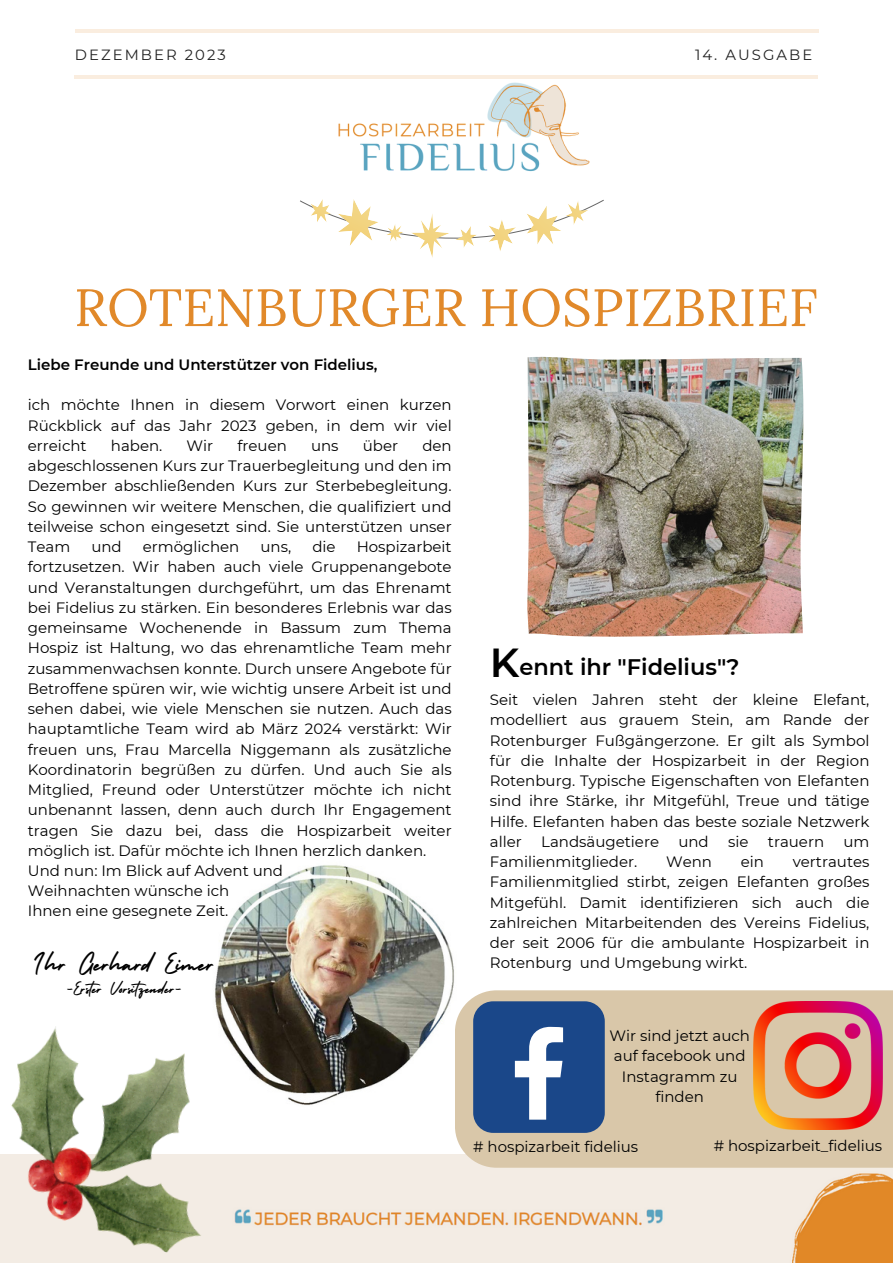
<style>
.page{position:relative;width:893px;height:1264px;background:#fff}
.page>*{position:absolute;margin:0;border:0;box-sizing:border-box;transform-origin:0 0}
.t1{font:52.5px "Lora";color:#e1892a}
.t2{font:600 40.5px "Montserrat";color:#000}
.t3{font:30px "Holiday";color:#000}
.t4{font:600 22.5px "Montserrat";color:#000}
.t5{font:19.5px "Holiday";color:#000}
.t6{font:15px/20.2px "Montserrat";color:#000;text-align:justify}
.t7{font:600 15px "Montserrat";color:#000}
.t8{font:14.85px "Montserrat";letter-spacing:.14em;color:#222}
</style>
<div class="page">
<hr style="left:74px;top:75px;width:743px;height:3px;background:#e1892a">
<hr style="left:75px;top:29px;width:743px;height:4px;background:#faeddf">
<svg style="left:300px;top:199px;width:304px;height:59px"></svg>
<img style="left:313px;top:75px;width:302px;height:97px">
<img style="left:0;top:1154px;width:892px;height:108px">
<img style="left:215px;top:865px;width:239px;height:240px">
<img style="left:0;top:1020px;width:232px;height:237px">
<img style="left:527px;top:357px;width:276px;height:280px">
<div style="left:455px;top:990px;width:437px;height:177px;background:#d9c7a9"></div>
<div style="left:473px;top:1001px;width:131px;height:131px;background:#1a4789;border-radius:20px"></div>
<svg style="left:515px;top:1026px;width:48px;height:93px"></svg>
<img style="left:753px;top:1001px;width:129px;height:128px">
<p class="t8" style="left:75px;top:45px;width:152px">DEZEMBER 2023</p>
<p class="t8" style="left:695px;top:45px;width:119px">14. AUSGABE</p>
<p class="t1" style="left:74px;top:273px;width:745px">ROTENBURGER HOSPIZBRIEF</p>
<p class="t7" style="left:28px;top:355px;width:351px">Liebe Freunde und Unterstützer von Fidelius,</p>
<p class="t6" style="left:28px;top:395px;width:425px">ich möchte Ihnen in diesem Vorwort einen kurzen Rückblick auf das Jahr 2023 geben, in dem wir viel erreicht</p>
<p class="t6" style="left:111px;top:435px;width:53px">haben.</p>
<p class="t6" style="left:186px;top:435px;width:28px">Wir</p>
<p class="t6" style="left:237px;top:435px;width:51px">freuen</p>
<p class="t6" style="left:311px;top:435px;width:29px">uns</p>
<p class="t6" style="left:363px;top:435px;width:37px">über</p>
<p class="t6" style="left:28px;top:435px;width:425px;text-indent:394px">den abgeschlossenen Kurs zur Trauerbegleitung und den im Dezember abschließenden Kurs zur Sterbebegleitung.<br>So gewinnen wir weitere Menschen, die qualifiziert und teilweise schon eingesetzt sind. Sie unterstützen unser Team</p>
<p class="t6" style="left:28px;top:536px;width:425px;text-indent:329px">Hospizarbeit fortzusetzen. Wir haben auch viele Gruppenangebote und Veranstaltungen durchgeführt, um das Ehrenamt bei Fidelius zu stärken. Ein besonderes Erlebnis war das gemeinsame Wochenende in Bassum zum Thema Hospiz ist Haltung, wo das ehrenamtliche Team mehr zusammenwachsen konnte. Durch unsere Angebote für Betroffene spüren wir, wie wichtig unsere Arbeit ist und sehen dabei, wie viele Menschen sie nutzen. Auch das hauptamtliche Team wird ab März 2024 verstärkt: Wir freuen uns, Frau Marcella Niggemann als zusätzliche Koordinatorin begrüßen zu dürfen. Und auch Sie als Mitglied, Freund oder Unterstützer möchte ich nicht unbenannt lassen, denn auch durch Ihr Engagement tragen Sie dazu bei, dass die Hospizarbeit weiter möglich ist. Dafür möchte ich Ihnen herzlich danken.</p>
<p class="t6" style="left:28px;top:860px;width:257px">Und nun: Im Blick auf Advent und</p>
<p class="t6" style="left:28px;top:880px;width:203px">Weihnachten wünsche ich</p>
<p class="t6" style="left:28px;top:901px;width:202px">Ihnen eine gesegnete Zeit.</p>
<p class="t6" style="left:91px;top:536px;width:32px">und</p>
<p class="t6" style="left:143px;top:536px;width:98px">ermöglichen</p>
<p class="t6" style="left:260px;top:536px;width:32px">uns,</p>
<p class="t6" style="left:312px;top:536px;width:25px">die</p>
<p class="t2" style="left:490px;top:638px;width:31px">K</p>
<p class="t4" style="left:519px;top:653px;width:221px">ennt ihr "Fidelius"?</p>
<p class="t6" style="left:490px;top:689px;width:381px">Seit vielen Jahren steht der kleine Elefant, modelliert aus grauem Stein, am Rande der Rotenburger Fußgängerzone. Er gilt als Symbol für die Inhalte der Hospizarbeit in der Region Rotenburg. Typische Eigenschaften von Elefanten sind ihre Stärke, ihr Mitgefühl, Treue und tätige Hilfe. Elefanten haben das beste soziale Netzwerk aller</p>
<p class="t6" style="left:541px;top:831px;width:119px">Landsäugetiere</p>
<p class="t6" style="left:678px;top:831px;width:32px">und</p>
<p class="t6" style="left:728px;top:831px;width:22px">sie</p>
<p class="t6" style="left:767px;top:831px;width:58px">trauern</p>
<p class="t6" style="left:843px;top:831px;width:27px">um</p>
<p class="t6" style="left:490px;top:851px;width:149px">Familienmitglieder.</p>
<p class="t6" style="left:666px;top:851px;width:47px">Wenn</p>
<p class="t6" style="left:740px;top:851px;width:25px">ein</p>
<p class="t6" style="left:490px;top:851px;width:381px;text-indent:303px">vertrautes Familienmitglied stirbt, zeigen Elefanten großes Mitgefühl. Damit identifizieren sich auch die zahlreichen Mitarbeitenden des Vereins Fidelius, der seit 2006 für die ambulante Hospizarbeit in</p>
<p class="t3" style="left:33px;top:940px;width:183px">Ihr Gerhard Eimer</p>
<p class="t6" style="left:490px;top:952px;width:259px">Rotenburg und Umgebung wirkt.</p>
<p class="t5" style="left:67px;top:973px;width:116px">-Erster Vorsitzender-</p>
<p class="t6" style="left:609px;top:1025px;width:142px;text-align:center">Wir sind jetzt auch auf facebook und<br>Instagramm zu finden</p>
<p class="t6" style="left:473px;top:1136px;width:166px"># hospizarbeit fidelius</p>
<p class="t6" style="left:713px;top:1135px;width:170px"># hospizarbeit_fidelius</p>
</div>
